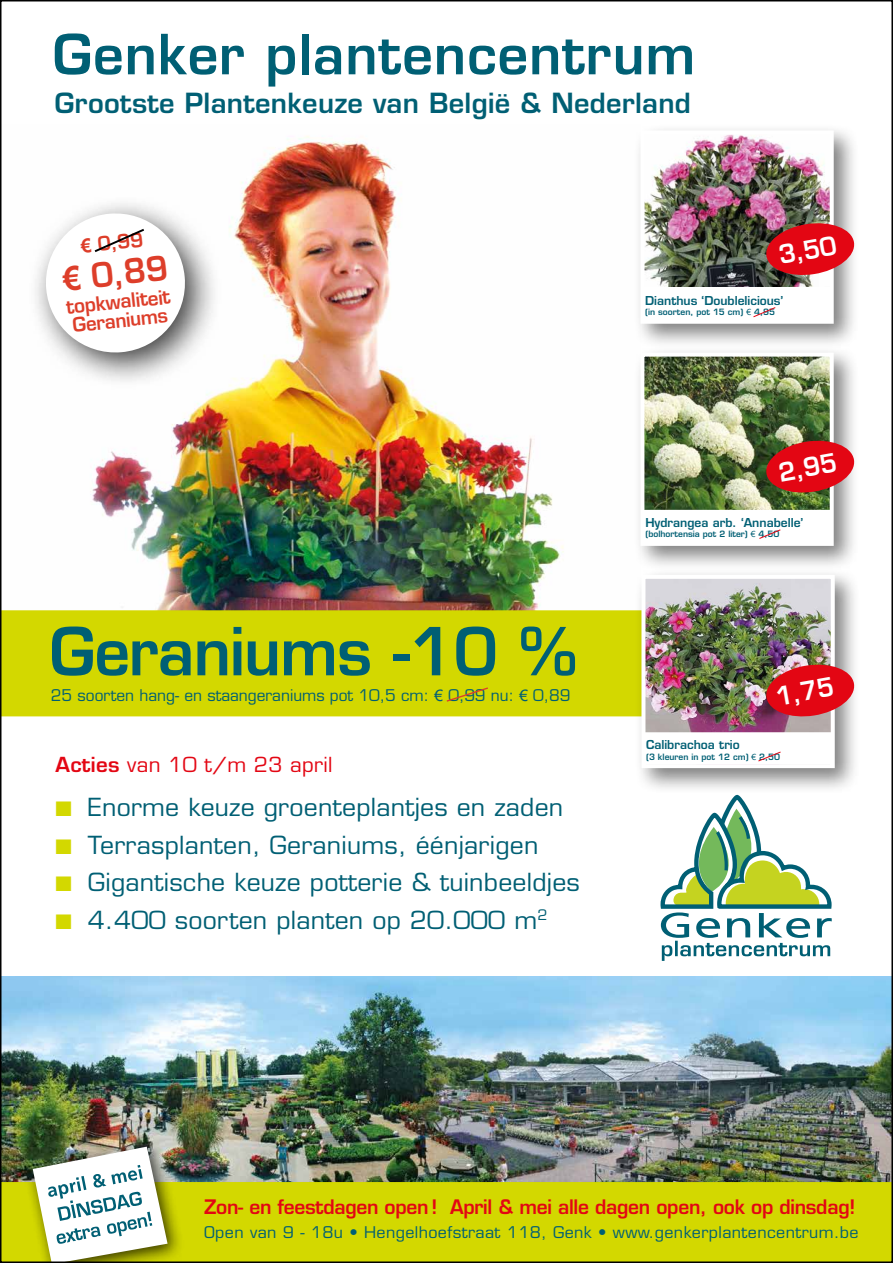
<style>
.page{position:relative;width:893px;height:1263px;background:#fff}
.page>*{position:absolute;margin:0;border:0;box-sizing:border-box;transform-origin:0 0}
.t1{font:600 64.5px "Eurostile";letter-spacing:-.015em;color:#005f74}
.t2{font:600 54px "Eurostile";letter-spacing:.015em;color:#005f74}
.t3{font:600 33.15px "Eurostile";color:#dd3e2a;scale:.96 1}
.t4{font:600 27.15px "Eurostile";letter-spacing:.01em;color:#005f74}
.t5{font:600 25.05px "Eurostile";color:#fff}
.t6{font:24.3px "Eurostile";letter-spacing:.01em;color:#005f74}
.t7{font:20.25px "Eurostile";letter-spacing:.015em;color:#e30613}
.t8{font:600 19.5px "Eurostile";letter-spacing:-.015em;color:#e30613}
.t9{font:600 19.35px/18.6px "Eurostile";color:#dd3e2a}
.t10{font:15.75px "Eurostile";letter-spacing:.025em;color:#005f74}
.t11{font:15.75px "Eurostile";color:#005f74}
.t12{font:600 12px "Eurostile";color:#005f74}
.t13{font:600 8.55px "Eurostile";color:#005f74}
.s1{font-family:"Arial";font-weight:700}
.s2{font-family:"Arial"}
.s3{font-weight:600}
.s4{color:#d3d800}
.s5{font-family:"Arial";font-weight:400}
</style>
<div class="page">
<img style="left:3px;top:976px;width:887px;height:206px">
<div style="left:0;top:1182px;width:893px;height:81px;background:#d3d800"></div>
<img style="left:90px;top:136px;width:474px;height:474px">
<div style="left:0;top:610px;width:691px;height:106px;background:#d3d800"></div>
<svg style="left:660px;top:795px;width:172px;height:166px"></svg>
<svg style="left:446px;top:687px;width:42px;height:15px"></svg>
<div style="left:28px;top:195px;width:194px;height:195px;background:#000;opacity:.75"></div>
<svg style="left:43px;top:210px;width:145px;height:146px"></svg>
<div style="left:24px;top:1137px;width:161px;height:126px;background:#000;opacity:.75"></div>
<svg style="left:33px;top:1146px;width:135px;height:114px"></svg>
<div style="left:633px;top:123px;width:227px;height:227px;background:#000;opacity:.5"></div>
<div style="left:640px;top:130px;width:194px;height:194px;border:4px solid #fff"></div>
<div style="left:633px;top:345px;width:227px;height:227px;background:#000;opacity:.5"></div>
<img style="left:645px;top:358px;width:184px;height:152px">
<div style="left:640px;top:353px;width:194px;height:193px;border:4px solid #fff"></div>
<div style="left:643px;top:510px;width:189px;height:33px;background:#fff"></div>
<div style="left:634px;top:567px;width:227px;height:227px;background:#000;opacity:.5"></div>
<img style="left:646px;top:580px;width:184px;height:152px">
<div style="left:641px;top:575px;width:194px;height:193px;border:4px solid #fff"></div>
<svg style="left:764px;top:438px;width:92px;height:57px"></svg>
<img style="left:764px;top:662px;width:92px;height:57px">
<img style="left:642px;top:132px;width:214px;height:190px">
<svg style="left:759px;top:529px;width:22px;height:10px"></svg>
<svg style="left:643px;top:732px;width:190px;height:33px"></svg>
<h2 class="t2" style="left:53px;top:21px;width:644px">Genker plantencentrum</h2>
<p class="t4" style="left:55px;top:86px;width:638px">Grootste Plantenkeuze van België &amp; Nederland</p>
<p class="t9" style="left:80px;top:236px;width:64px;rotate:-6deg"><span class="s1">€</span> 0,99</p>
<h3 class="t3" style="left:61px;top:258px;width:111px;rotate:-6deg"><span class="s1">€</span> 0,89</h3>
<p class="t9" style="left:65px;top:298px;width:106px;rotate:-6deg">topkwaliteit<br>Geraniums</p>
<h1 class="t1" style="left:50px;top:611px;width:528px">Geraniums -10 %</h1>
<p class="t11" style="left:51px;top:685px;width:521px">25 soorten hang- en staangeraniums pot 10,5 cm: <span class="s2">€</span> 0,99 nu: <span class="s2">€</span> 0,89</p>
<p class="t7" style="left:56px;top:753px;width:279px"><span class="s3">Acties</span> van 10 t/m 23 april</p>
<p class="t6" style="left:56px;top:792px;width:509px"><span class="s4">■</span> Enorme keuze groenteplantjes en zaden</p>
<p class="t6" style="left:56px;top:830px;width:484px"><span class="s4">■</span> Terrasplanten, Geraniums, éénjarigen</p>
<p class="t6" style="left:56px;top:867px;width:526px"><span class="s4">■</span> Gigantische keuze potterie &amp; tuinbeeldjes</p>
<p class="t6" style="left:56px;top:905px;width:493px"><span class="s4">■</span> 4.400 soorten planten op 20.000 m<sup>2</sup></p>
<p class="t5" style="left:776px;top:240px;width:60px;rotate:-10deg">3,50</p>
<p class="t12" style="left:645px;top:293px;width:140px">Dianthus ‘Doublelicious’</p>
<p class="t13" style="left:645px;top:307px;width:131px">(in soorten, pot 15 cm) <span class="s5">€</span> 4,95</p>
<p class="t5" style="left:776px;top:457px;width:60px;rotate:-10deg">2,95</p>
<p class="t12" style="left:645px;top:515px;width:159px">Hydrangea arb. ‘Annabelle’</p>
<p class="t13" style="left:645px;top:529px;width:136px">(bolhortensia pot 2 liter) <span class="s5">€</span> 4,50</p>
<p class="t5" style="left:773px;top:681px;width:60px;rotate:-10deg">1,75</p>
<p class="t12" style="left:646px;top:737px;width:95px">Calibrachoa trio</p>
<p class="t13" style="left:646px;top:751px;width:136px">(3 kleuren in pot 12 cm) <span class="s5">€</span> 2,50</p>
<p class="t8" style="left:204px;top:1195px;width:653px">Zon- en feestdagen open ! April &amp; mei alle dagen open, ook op dinsdag!</p>
<p class="t10" style="left:204px;top:1223px;width:656px">Open van 9 - 18u • Hengelhoefstraat 118, Genk • www.genkerplantencentrum.be</p>
</div>
